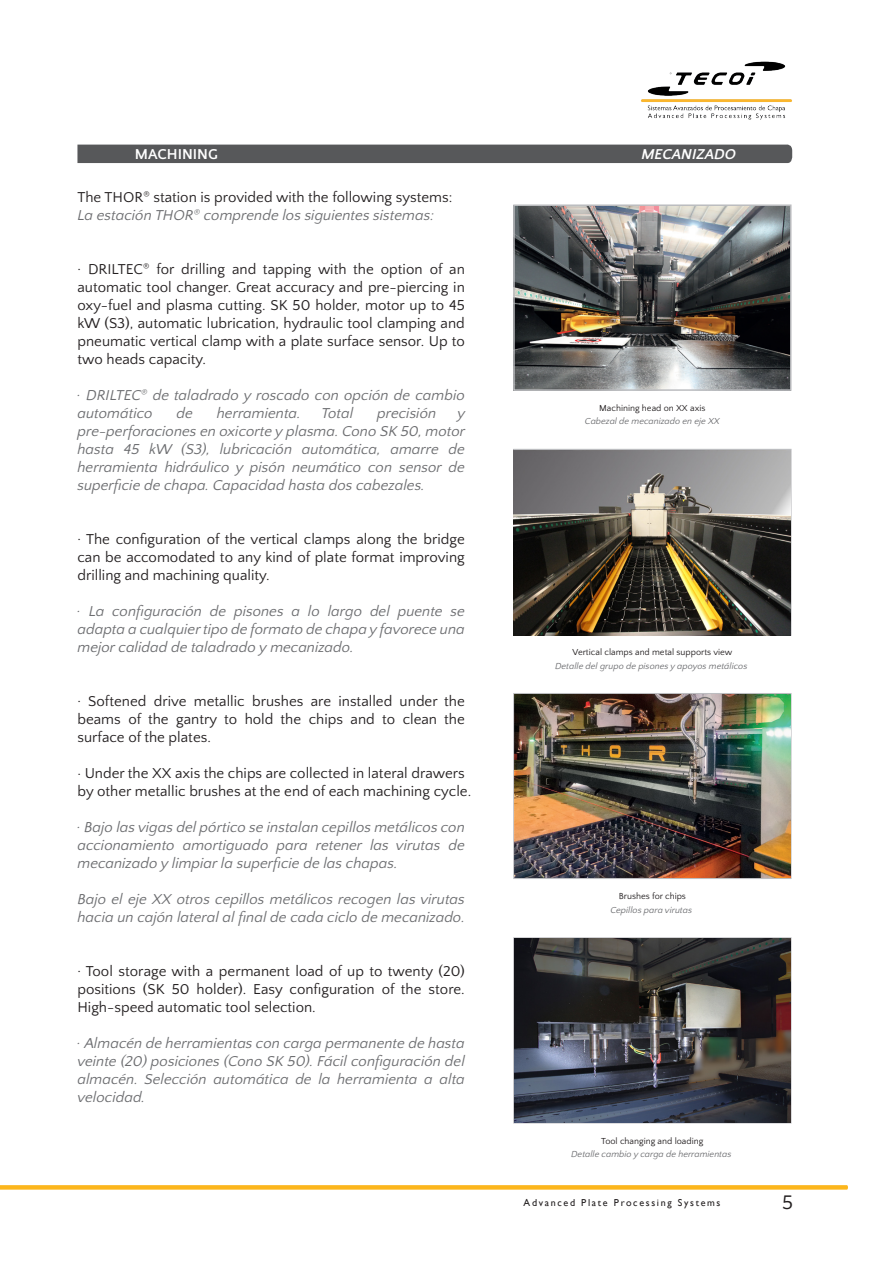
<style>
.page{position:relative;width:893px;height:1263px;background:#fff}
.page>*{position:absolute;margin:0;border:0;box-sizing:border-box;transform-origin:0 0}
.t1{font:20.4px "Quattrocento Sans";color:#231f20}
.t2{font:15px/18px "Quattrocento Sans";color:#231f20;text-align:justify}
.t3{font:italic 15px/18px "Quattrocento Sans";color:#6c6d70;text-align:justify}
.t4{font:italic 700 15px "Quattrocento Sans";color:#fff}
.t5{font:700 15px "Quattrocento Sans";color:#fff}
.t6{font:10.05px "Gill Sans";letter-spacing:.165em;color:#231f20}
.t7{font:italic 9.15px "Quattrocento Sans";color:#6c6d70}
.t8{font:9.15px "Quattrocento Sans";color:#231f20}
.s1{font-style:italic;color:#6c6d70}
</style>
<div class="page">
<img style="left:516px;top:207px;width:272px;height:181px">
<div style="left:77px;top:144px;width:715px;height:19px;background:#57585a"></div>
<div style="left:513px;top:204px;width:278px;height:187px;border:2px solid #bcbdc0"></div>
<div style="left:513px;top:693px;width:278px;height:186px;border:2px solid #bcbdc0"></div>
<div style="left:513px;top:937px;width:278px;height:186px;border:2px solid #bcbdc0"></div>
<img style="left:514px;top:450px;width:276px;height:185px">
<img style="left:641px;top:61px;width:151px;height:59px">
<img style="left:515px;top:694px;width:275px;height:184px">
<img style="left:514px;top:939px;width:276px;height:183px">
<svg style="left:0;top:1185px;width:848px;height:5px;background:#fcbd32"></svg>
<p class="t5" style="left:135px;top:147px;width:85px">MACHINING</p>
<p class="t4" style="left:641px;top:147px;width:96px">MECANIZADO</p>
<p class="t2" style="left:77px;top:189px;width:376px">The THOR<sup>®</sup> station is provided with the following systems:<br><span class="s1">La estación THOR</span><sup>®</sup> <span class="s1">comprende los siguientes sistemas:</span></p>
<p class="t2" style="left:77px;top:261px;width:389px">. DRILTEC<sup>®</sup> for drilling and tapping with the option of an automatic tool changer. Great accuracy and pre-piercing in oxy-fuel and plasma cutting. SK 50 holder, motor up to 45 kW (S3), automatic lubrication, hydraulic tool clamping and pneumatic vertical clamp with a plate surface sensor. Up to two heads capacity.</p>
<p class="t3" style="left:77px;top:387px;width:389px">. DRILTEC<sup>®</sup> de taladrado y roscado con opción de cambio automático</p>
<p class="t8" style="left:599px;top:403px;width:108px">Machining head on XX axis</p>
<p class="t7" style="left:585px;top:417px;width:136px">Cabezal de mecanizado en eje XX</p>
<p class="t3" style="left:177px;top:405px;width:18px">de</p>
<p class="t3" style="left:217px;top:405px;width:85px">herramienta.</p>
<p class="t3" style="left:321px;top:405px;width:33px">Total</p>
<p class="t3" style="left:377px;top:405px;width:61px">precisión</p>
<p class="t3" style="left:77px;top:405px;width:389px;text-indent:380px">y pre-perforaciones en oxicorte y plasma. Cono SK 50, motor hasta 45 kW (S3), lubricación automática, amarre de herramienta hidráulico y pisón neumático con sensor de superficie de chapa. Capacidad hasta dos cabezales.</p>
<p class="t2" style="left:77px;top:531px;width:389px">. The configuration of the vertical clamps along the bridge can be accomodated to any kind of plate format improving drilling and machining quality.</p>
<p class="t3" style="left:77px;top:603px;width:389px">. La configuración de pisones a lo largo del puente se adapta a cualquier tipo de formato de chapa y favorece una mejor calidad de taladrado y mecanizado.</p>
<p class="t2" style="left:77px;top:693px;width:389px">. Softened drive metallic brushes are installed under the beams of the gantry to hold the chips and to clean the surface of the plates.</p>
<p class="t2" style="left:77px;top:765px;width:395px">· Under the XX axis the chips are collected in lateral drawers by other metallic brushes at the end of each machining cycle.</p>
<p class="t3" style="left:77px;top:819px;width:389px">. Bajo las vigas del pórtico se instalan cepillos metálicos con accionamiento amortiguado para retener las virutas de mecanizado y limpiar la superficie de las chapas.</p>
<p class="t3" style="left:77px;top:891px;width:389px">Bajo el eje XX otros cepillos metálicos recogen las virutas hacia un cajón lateral al final de cada ciclo de mecanizado.</p>
<p class="t2" style="left:77px;top:963px;width:389px">. Tool storage with a permanent load of up to twenty (20) positions (SK 50 holder). Easy configuration of the store.<br>High-speed automatic tool selection.</p>
<p class="t3" style="left:77px;top:1035px;width:389px">. Almacén de herramientas con carga permanente de hasta veinte (20) posiciones (Cono SK 50). Fácil configuración del almacén. Selección automática de la herramienta a alta velocidad.</p>
<p class="t8" style="left:573px;top:647px;width:161px">Vertical clamps and metal supports view</p>
<p class="t7" style="left:555px;top:661px;width:194px">Detalle del grupo de pisones y apoyos metálicos</p>
<p class="t8" style="left:619px;top:892px;width:69px">Brushes for chips</p>
<p class="t7" style="left:610px;top:905px;width:83px">Cepillos para virutas</p>
<p class="t8" style="left:601px;top:1136px;width:104px">Tool changing and loading</p>
<p class="t7" style="left:571px;top:1149px;width:162px">Detalle cambio y carga de herramientas</p>
<p class="t6" style="left:524px;top:1197px;width:198px">Advanced Plate Processing Systems</p>
<h1 class="t1" style="left:782px;top:1191px;width:12px">5</h1>
</div>
